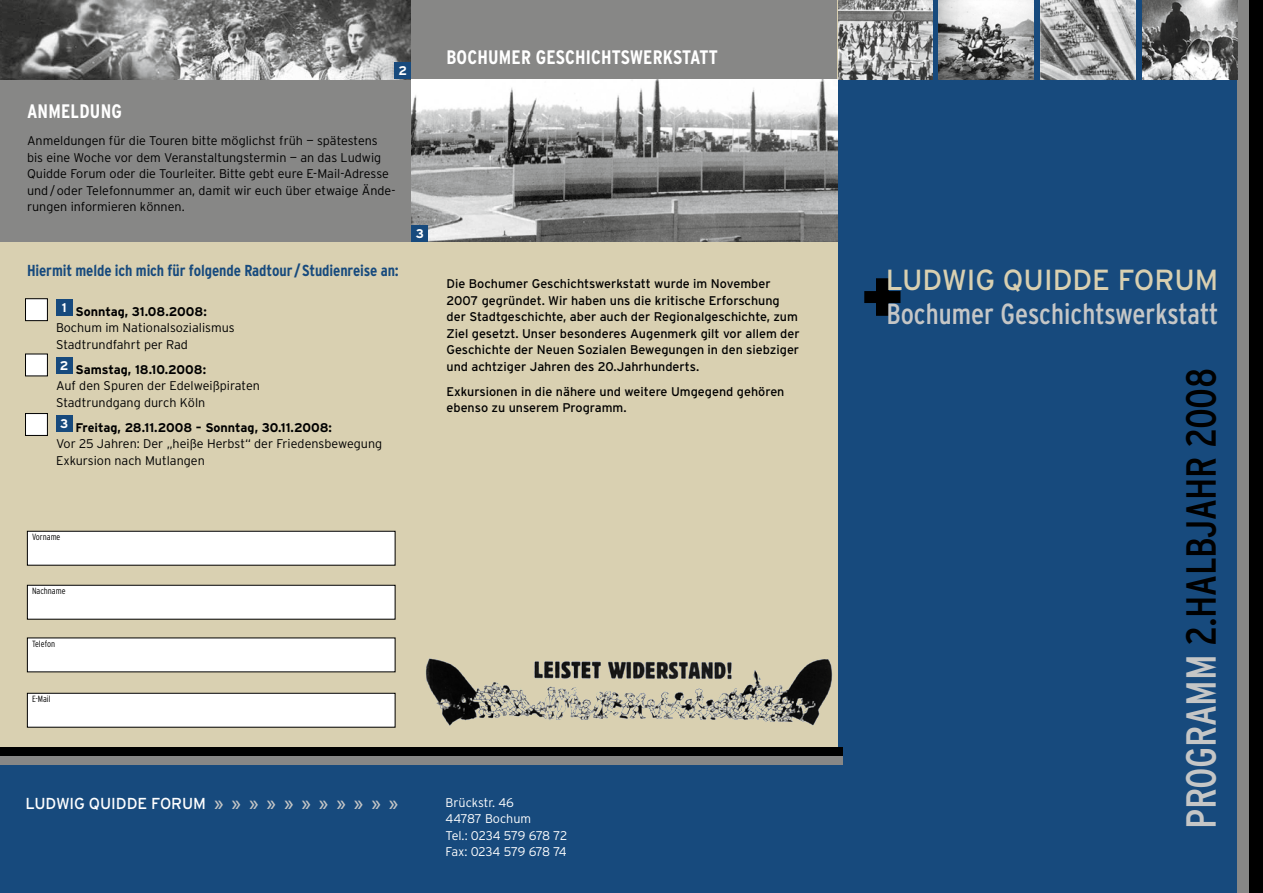
<style>
.page{position:relative;width:1263px;height:893px;background:#174a7d}
.page>*{position:absolute;margin:0;border:0;box-sizing:border-box;transform-origin:0 0}
.t1{font:900 condensed 83.1px "Interstate";color:#000}
.t2{font:condensed 42px "Interstate";letter-spacing:-.01em;color:#000}
.t3{font:condensed 29.1px "Interstate";color:#c5c6c6}
.t4{font:29.1px "Interstate";color:#d9d0b1}
.t5{font:700 condensed 19.5px "Interstate";letter-spacing:.01em;color:#fff}
.t6{font:700 condensed 15.9px "Interstate";letter-spacing:-.005em;color:#174a7d}
.t7{font:15.9px "Interstate";letter-spacing:-.005em;color:#fff}
.t8{font:300 12.6px/16.5px "Interstate";color:#000}
.t9{font:12.6px/16.5px "Interstate";color:#000}
.t10{font:300 12.6px/16.5px "Interstate";letter-spacing:-.02em;color:#fff}
.t11{font:700 12.6px "Interstate";color:#fff}
.t12{font:300 condensed 9px "Interstate";color:#000}
.s1{font-weight:700}
.s2{color:#c5c6c6}
</style>
<div class="page">
<div style="left:1237px;top:0;width:26px;height:893px;background:#878786"></div>
<div style="left:1249px;top:0;width:14px;height:893px;background:#000"></div>
<img style="left:1142px;top:0;width:95px;height:80px">
<img style="left:1040px;top:0;width:96px;height:80px">
<img style="left:939px;top:0;width:95px;height:80px">
<img style="left:837px;top:0;width:95px;height:80px">
<div style="left:0;top:0;width:837px;height:756px;background:#d9d0b1"></div>
<img style="left:0;top:0;width:412px;height:80px">
<div style="left:0;top:80px;width:412px;height:162px;background:#878786"></div>
<div style="left:0;top:756px;width:842px;height:8px;background:#878786"></div>
<div style="left:0;top:747px;width:842px;height:9px;background:#000"></div>
<div style="left:56px;top:299px;width:16px;height:17px;background:#174a7d"></div>
<div style="left:56px;top:357px;width:16px;height:17px;background:#174a7d"></div>
<div style="left:56px;top:415px;width:16px;height:17px;background:#174a7d"></div>
<div style="left:26px;top:299px;width:21px;height:22px;background:#fff"></div>
<div style="left:25px;top:298px;width:23px;height:23px;border:1px solid #000"></div>
<div style="left:26px;top:354px;width:21px;height:22px;background:#fff"></div>
<div style="left:25px;top:354px;width:23px;height:22px;border:1px solid #000"></div>
<div style="left:26px;top:414px;width:21px;height:21px;background:#fff"></div>
<div style="left:25px;top:413px;width:23px;height:23px;border:1px solid #000"></div>
<div style="left:27px;top:531px;width:368px;height:34px;background:#fff"></div>
<div style="left:27px;top:531px;width:368px;height:35px;border:1px solid #000"></div>
<div style="left:27px;top:585px;width:368px;height:34px;background:#fff"></div>
<div style="left:27px;top:585px;width:368px;height:35px;border:1px solid #000"></div>
<div style="left:27px;top:638px;width:368px;height:34px;background:#fff"></div>
<div style="left:27px;top:693px;width:368px;height:34px;background:#fff"></div>
<div style="left:27px;top:693px;width:368px;height:35px;border:1px solid #000"></div>
<div style="left:412px;top:0;width:425px;height:80px;background:#878786"></div>
<img style="left:425px;top:658px;width:408px;height:68px">
<img style="left:412px;top:80px;width:425px;height:162px">
<div style="left:412px;top:225px;width:16px;height:17px;background:#174a7d"></div>
<div style="left:395px;top:63px;width:16px;height:16px;background:#174a7d"></div>
<p class="t11" style="left:398px;top:64px;width:10px">2</p>
<h3 class="t5" style="left:27px;top:100px;width:96px">Anmeldung</h3>
<p class="t8" style="left:27px;top:132px;width:370px">Anmeldungen für die Touren bitte möglichst früh — spätestens bis eine Woche vor dem Veranstaltungstermin — an das Ludwig Quidde Forum oder die Tourleiter. Bitte gebt eure E-Mail-Adresse und/oder Telefonnummer an, damit wir euch über etwaige Ände&shy;rungen informieren können.</p>
<p class="t6" style="left:27px;top:262px;width:373px">Hiermit melde ich mich für folgende Radtour /Studienreise an:</p>
<p class="t8" style="left:56px;top:303px;width:180px;text-indent:6px"><sup>1</sup> <span class="s1">Sonntag, 31.08.2008:<br></span>Bochum im Nationalsozialismus<br>Stadtrundfahrt per Rad</p>
<p class="t8" style="left:56px;top:361px;width:205px;text-indent:4px"><sup>2</sup> <span class="s1">Samstag, 18.10.2008:<br></span>Auf den Spuren der Edelweißpiraten<br>Stadtrundgang durch Köln</p>
<p class="t8" style="left:56px;top:419px;width:328px;text-indent:4px"><sup>3</sup> <span class="s1">Freitag, 28.11.2008 – Sonntag, 30.11.2008:<br></span>Vor 25 Jahren: Der „heiße Herbst“ der Friedensbewegung<br>Exkursion nach Mutlangen</p>
<p class="t11" style="left:416px;top:226px;width:10px">3</p>
<h3 class="t5" style="left:446px;top:46px;width:273px">bochumer Geschichtswerkstatt</h3>
<p class="t9" style="left:446px;top:276px;width:355px">Die Bochumer Geschichtswerkstatt wurde im November 2007 gegründet. Wir haben uns die kritische Erforschung der Stadtgeschichte, aber auch der Regionalgeschichte, zum Ziel gesetzt. U nser besonderes Augenmerk gilt vor allem der Geschichte der Neuen Sozialen Bewegungen in den siebziger und achtziger Jahren des 20.Jahrhunderts.</p>
<p class="t9" style="left:446px;top:383px;width:339px">Exkursionen in die nähere und weitere U mgegend gehören ebenso zu unserem Programm.</p>
<p class="t12" style="left:32px;top:532px;width:30px">Vorname</p>
<p class="t12" style="left:32px;top:586px;width:35px">Nachname</p>
<p class="t12" style="left:32px;top:639px;width:25px">Telefon</p>
<p class="t12" style="left:32px;top:694px;width:20px">E-Mail</p>
<p class="t7" style="left:26px;top:795px;width:374px">Ludwig Quidde Forum <span class="s2">» » » » » » » » » » »</span></p>
<p class="t10" style="left:446px;top:794px;width:123px">Brückstr. 46<br>44787 Bochum<br>Tel.: 0234 579 678 72<br>Fax: 0234 579 678 74</p>
<h3 class="t4" style="left:886px;top:264px;width:334px">Ludwig Quidde Forum</h3>
<h3 class="t3" style="left:886px;top:297px;width:333px">Bochumer Geschichtswerkstatt</h3>
<h1 class="t1" style="left:861px;top:250px;width:44px">+</h1>
<h2 class="t2" style="left:1178px;top:829px;width:462px;rotate:-90deg"><span class="s2">Programm</span> 2.Halbjahr 2008</h2>
</div>
